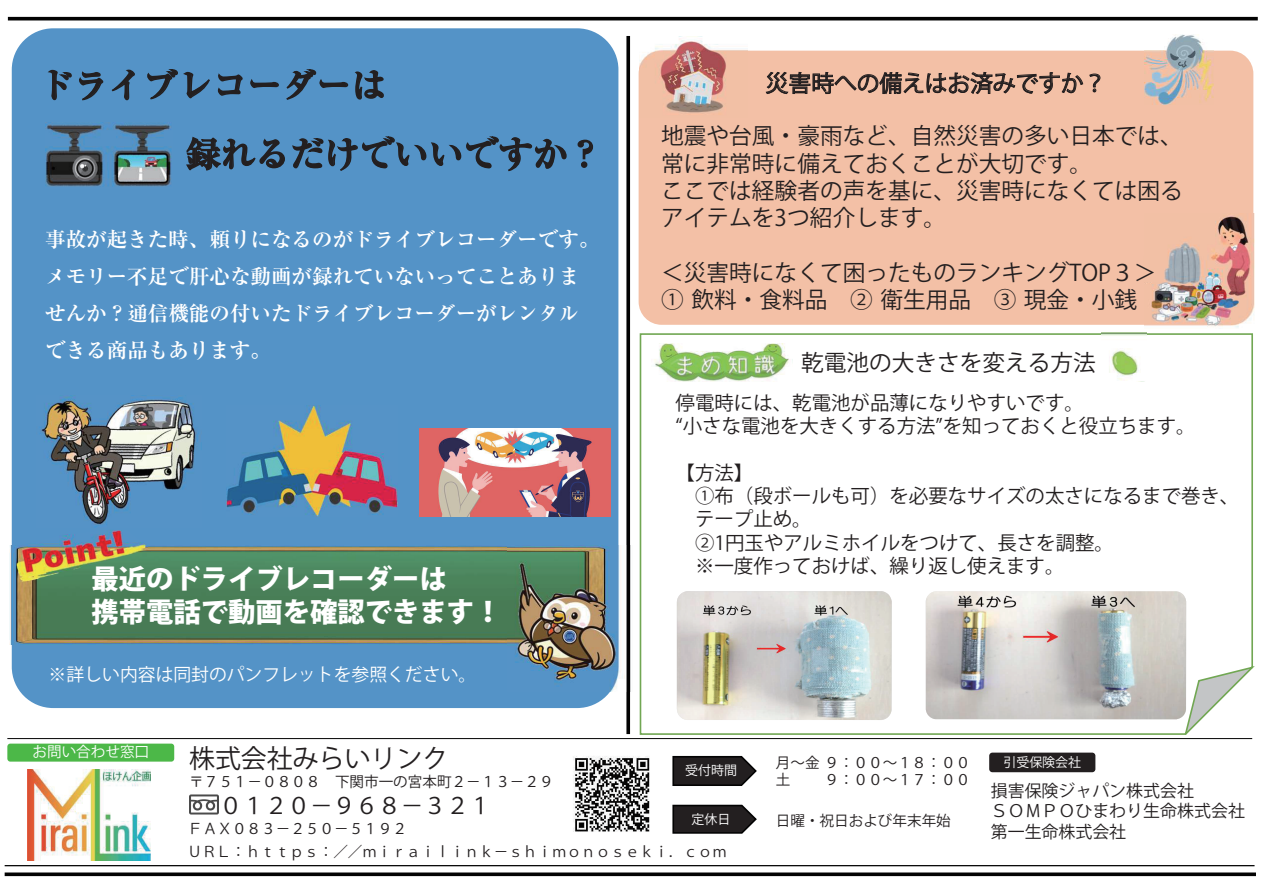
<style>
.page{position:relative;width:1263px;height:893px;background:#fff}
.page>*{position:absolute;margin:0;border:0;box-sizing:border-box;transform-origin:0 0}
.t1{font:700 34.65px/68.8px "G Ryumin";color:#231f20}
.t2{font:800 27.3px/32.7px "Koz Go Pr 6 N";color:#fff}
.t3{font:25.95px "Koz Go Pr 6 N";color:#231f20}
.t4{font:22.65px/27.3px "Koz Go Pr 6 N";color:#231f20}
.t5{font:700 20.55px/37px "G Ryumin";color:#fff}
.t6{font:19.5px/23.4px "Koz Go Pr 6 N";color:#231f20}
.t7{font:17.85px "Koz Go Pr 6 N";color:#fff}
.t8{font:16.95px/20.4px "Koz Go Pr 6 N";color:#231f20}
.t9{font:14.55px/17.5px "Koz Go Pr 6 N";color:#231f20}
.t10{font:14.55px "Koz Go Pr 6 N";color:#fff}
.t11{font:12.9px "Koz Go Pr 6 N";color:#fff}
</style>
<div class="page">
<div style="left:637px;top:49px;width:617px;height:277px;background:#f3c0a6;border-radius:24px"></div>
<svg style="left:639px;top:332px;width:616px;height:403px"></svg>
<div style="left:636px;top:48px;width:620px;height:279px;border:2px solid #fff;border-radius:24px"></div>
<div style="left:11px;top:27px;width:609px;height:682px;background:#5493c7;border-radius:43px"></div>
<svg style="left:672px;top:755px;width:85px;height:31px;background:#393637"></svg>
<svg style="left:672px;top:804px;width:85px;height:30px;background:#3a3737"></svg>
<div style="left:989px;top:753px;width:106px;height:19px;background:#231f20;border-radius:3px"></div>
<hr style="left:7px;top:738px;width:1245px;height:1px;background:#030303">
<svg style="left:626px;top:36px;width:4px;height:698px;background:#1f1f1f"></svg>
<hr style="left:5px;top:865px;width:1249px;height:1px;background:#030303">
<svg style="left:5px;top:872px;width:1251px;height:4px;background:#222"></svg>
<div style="left:7px;top:744px;width:167px;height:18px;background:#4cb848;border-radius:3px"></div>
<img style="left:28px;top:770px;width:122px;height:90px">
<img style="left:573px;top:756px;width:77px;height:76px">
<svg style="left:48px;top:69px;width:56px;height:54px"></svg>
<svg style="left:111px;top:69px;width:24px;height:32px"></svg>
<svg style="left:147px;top:69px;width:63px;height:31px"></svg>
<svg style="left:217px;top:69px;width:167px;height:31px"></svg>
<svg style="left:186px;top:136px;width:381px;height:36px"></svg>
<svg style="left:577px;top:139px;width:17px;height:29px"></svg>
<img style="left:677px;top:591px;width:215px;height:129px">
<hr style="left:8px;top:17px;width:1250px;height:3px;background:#030303">
<img style="left:226px;top:405px;width:172px;height:112px">
<img style="left:41px;top:395px;width:158px;height:133px">
<img style="left:10px;top:546px;width:497px;height:99px">
<img style="left:507px;top:545px;width:124px;height:147px">
<svg style="left:765px;top:71px;width:318px;height:24px"></svg>
<svg style="left:1089px;top:73px;width:11px;height:19px"></svg>
<img style="left:926px;top:591px;width:260px;height:128px">
<img style="left:1144px;top:35px;width:70px;height:69px">
<img style="left:1144px;top:213px;width:112px;height:115px">
<img style="left:639px;top:36px;width:108px;height:79px">
<img style="left:45px;top:123px;width:126px;height:64px">
<img style="left:419px;top:429px;width:192px;height:88px">
<img style="left:1101px;top:333px;width:46px;height:48px">
<img style="left:15px;top:530px;width:133px;height:52px">
<img style="left:651px;top:343px;width:141px;height:39px">
<img style="left:190px;top:794px;width:28px;height:21px">
<div style="left:1143px;top:256px;width:20px;height:26px;background:#f2c0a5"></div>
<h1 class="t1" style="left:186px;top:50px;width:418px;text-indent:-147px">ドライブレコーダーは<br>録れるだけでいいですか？</h1>
<p class="t5" style="left:45px;top:220px;width:556px">事故が起きた時、頼りになるのがドライブレコーダーです。メモリー不足で肝心な動画が録れていないってことありませんか？通信機能の付いたドライブレコーダーがレンタルできる商品もあります。</p>
<p class="t2" style="left:91px;top:564px;width:412px">最近のドライブレコーダーは<br>携帯電話で動画を確認できます！</p>
<p class="t7" style="left:49px;top:664px;width:429px">※詳しい内容は同封のパンフレットを参照ください。</p>
<p class="t10" style="left:33px;top:744px;width:118px">お問い合わせ窓口</p>
<p class="t3" style="left:189px;top:744px;width:261px">株式会社みらいリンク</p>
<p class="t9" style="left:189px;top:773px;width:366px">〒７５１－０８０８ 下関市一の宮本町２－１３－２９</p>
<p class="t4" style="left:219px;top:793px;width:274px">０１２０－９６８－３２１</p>
<p class="t9" style="left:188px;top:820px;width:220px">ＦＡＸ０８３－２５０－５１９２</p>
<p class="t4" style="left:766px;top:70px;width:342px">災害時への備えはお済みですか？</p>
<p class="t4" style="left:661px;top:123px;width:523px">地震や台風・豪雨など、自然災害の多い日本では、常に非常時に備えておくことが大切です。<br>ここでは経験者の声を基に、災害時になくては困るアイテムを3つ紹介します。</p>
<p class="t4" style="left:661px;top:259px;width:497px">＜災害時になくて困ったものランキングTOP３＞</p>
<p class="t4" style="left:661px;top:286px;width:478px">① 飲料・食料品 ② 衛生用品 ③ 現金・小銭</p>
<p class="t4" style="left:801px;top:349px;width:296px">乾電池の大きさを変える方法</p>
<p class="t6" style="left:676px;top:391px;width:521px">停電時には、乾電池が品薄になりやすいです。<br>“小さな電池を大きくする方法”を知っておくと役立ちます。</p>
<p class="t6" style="left:695px;top:461px;width:546px;text-indent:-19px">【方法】<br>①布（段ボールも可）を必要なサイズの太さになるまで巻き、テープ止め。<br>②1円玉やアルミホイルをつけて、長さを調整。<br>※一度作っておけば、繰り返し使えます。</p>
<p class="t11" style="left:685px;top:763px;width:53px">受付時間</p>
<p class="t9" style="left:776px;top:754px;width:196px">月～金９：００～１８：００土</p>
<p class="t9" style="left:824px;top:771px;width:147px">９：００～１７：００</p>
<p class="t11" style="left:692px;top:811px;width:40px">定休日</p>
<p class="t9" style="left:776px;top:812px;width:176px">日曜・祝日および年末年始</p>
<p class="t11" style="left:1003px;top:755px;width:79px">引受保険会社</p>
<p class="t8" style="left:991px;top:781px;width:256px">損害保険ジャパン株式会社<br>ＳＯＭＰＯひまわり生命株式会社第一生命株式会社</p>
<p class="t9" style="left:188px;top:843px;width:541px">ＵＲＬ：ｈｔｔｐｓ：／／ｍｉｒａｉｌｉｎｋ－ｓｈｉｍｏｎｏｓｅｋｉ．ｃｏｍ</p>
</div>
